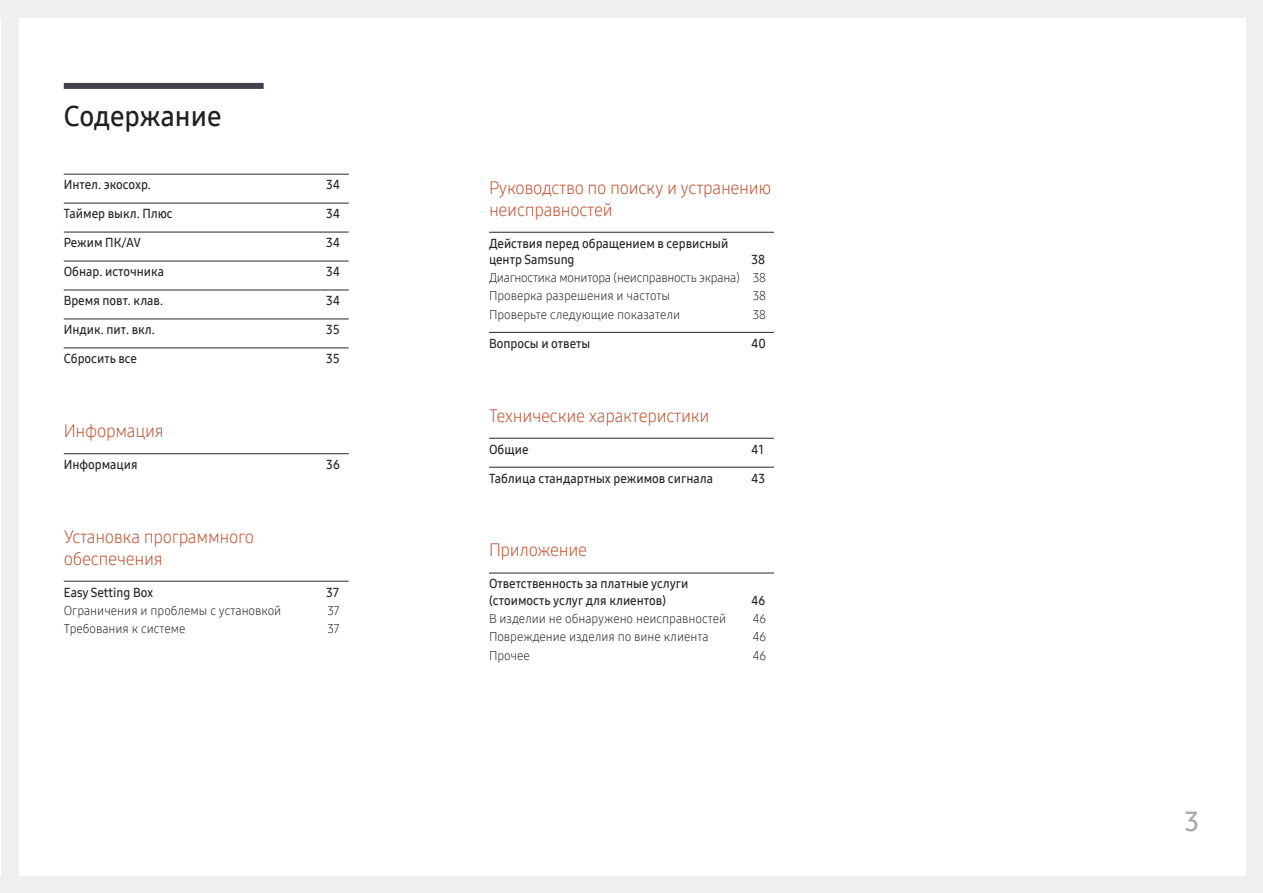
<style>
.page{position:relative;width:1263px;height:893px;background:#fff}
.page>*{position:absolute;margin:0;border:0;box-sizing:border-box;transform-origin:0 0}
.TOC_Heading{font:27.9px "Samsung One 600";color:#231f20}
.t1{font:27px "Samsung One 600";color:#a8a9ad}
.TOC1{font:18px/21.6px "Samsung One 300";letter-spacing:-.015em;color:#c4532f;scale:.96 1}
.TOC2{font:12.75px/16.2px "Samsung One 600";color:#282727;scale:.96 1}
.TOC3{font:12.75px "Samsung One 300";color:#282727;scale:.96 1}
.TOC3-2{font:12.75px "Samsung One 300";letter-spacing:-.02em;color:#282727;scale:.96 1}
</style>
<div class="page">
<div style="left:1px;top:0;width:17px;height:893px;background:#efefef"></div>
<div style="left:1247px;top:0;width:16px;height:893px;background:#efefef"></div>
<div style="left:1px;top:0;width:1262px;height:18px;background:#efefef"></div>
<div style="left:1px;top:876px;width:1262px;height:17px;background:#efefef"></div>
<div style="left:64px;top:83px;width:200px;height:6px;background:#44414e"></div>
<hr style="left:64px;top:174px;width:285px;height:1px;background:#282727">
<hr style="left:64px;top:203px;width:285px;height:1px;background:#282727">
<hr style="left:64px;top:232px;width:285px;height:1px;background:#282727">
<hr style="left:64px;top:261px;width:285px;height:1px;background:#282727">
<hr style="left:64px;top:290px;width:285px;height:1px;background:#282727">
<hr style="left:64px;top:319px;width:285px;height:1px;background:#282727">
<hr style="left:64px;top:348px;width:285px;height:1px;background:#282727">
<hr style="left:64px;top:453px;width:285px;height:1px;background:#282727">
<hr style="left:64px;top:581px;width:285px;height:1px;background:#282727">
<hr style="left:489px;top:232px;width:285px;height:1px;background:#282727">
<hr style="left:489px;top:332px;width:285px;height:1px;background:#282727">
<hr style="left:489px;top:438px;width:285px;height:1px;background:#282727">
<hr style="left:489px;top:467px;width:285px;height:1px;background:#282727">
<hr style="left:489px;top:573px;width:285px;height:1px;background:#282727">
<p class="TOC_Heading" style="left:64px;top:97px;width:159px">Содержание</p>
<p class="TOC2" style="left:64px;top:177px;width:92px">Интел. экосохр.</p>
<p class="TOC2" style="left:326px;top:177px;width:16px">34</p>
<p class="TOC2" style="left:64px;top:206px;width:115px">Таймер выкл. Плюс</p>
<p class="TOC2" style="left:326px;top:206px;width:16px">34</p>
<p class="TOC2" style="left:64px;top:235px;width:82px">Режим ПК/AV</p>
<p class="TOC2" style="left:326px;top:235px;width:16px">34</p>
<p class="TOC2" style="left:64px;top:264px;width:106px">Обнар. источника</p>
<p class="TOC2" style="left:326px;top:264px;width:16px">34</p>
<p class="TOC2" style="left:64px;top:293px;width:105px">Время повт. клав.</p>
<p class="TOC2" style="left:326px;top:293px;width:16px">34</p>
<p class="TOC2" style="left:64px;top:322px;width:96px">Индик. пит. вкл.</p>
<p class="TOC2" style="left:326px;top:322px;width:15px">35</p>
<p class="TOC2" style="left:64px;top:350px;width:78px">Сбросить все</p>
<p class="TOC2" style="left:326px;top:350px;width:15px">35</p>
<p class="TOC1" style="left:64px;top:420px;width:106px">Информация</p>
<p class="TOC2" style="left:64px;top:456px;width:79px">Информация</p>
<p class="TOC2" style="left:326px;top:456px;width:16px">36</p>
<p class="TOC1" style="left:64px;top:526px;width:200px">Установка программного обеспечения</p>
<p class="TOC2" style="left:64px;top:584px;width:95px">Easy Setting Box</p>
<p class="TOC2" style="left:326px;top:584px;width:15px">37</p>
<p class="TOC3" style="left:64px;top:602px;width:228px">Ограничения и проблемы с установкой</p>
<p class="TOC3" style="left:327px;top:602px;width:14px">37</p>
<p class="TOC3" style="left:64px;top:620px;width:128px">Требования к системе</p>
<p class="TOC3" style="left:327px;top:620px;width:14px">37</p>
<p class="TOC1" style="left:489px;top:177px;width:295px">Руководство по поиску и устранению неисправностей</p>
<p class="TOC2" style="left:489px;top:235px;width:251px">Действия перед обращением в сервисный центр Samsung</p>
<p class="TOC2" style="left:751px;top:251px;width:16px">38</p>
<p class="TOC3-2" style="left:489px;top:269px;width:290px">Диагностика монитора (неисправность экрана) 38</p>
<p class="TOC3" style="left:489px;top:287px;width:190px">Проверка разрешения и частоты</p>
<p class="TOC3" style="left:753px;top:287px;width:15px">38</p>
<p class="TOC3" style="left:489px;top:306px;width:201px">Проверьте следующие показатели</p>
<p class="TOC3" style="left:753px;top:306px;width:15px">38</p>
<p class="TOC2" style="left:489px;top:335px;width:107px">Вопросы и ответы</p>
<p class="TOC2" style="left:751px;top:335px;width:16px">40</p>
<p class="TOC1" style="left:489px;top:404px;width:231px">Технические характеристики</p>
<p class="TOC2" style="left:489px;top:441px;width:43px">Общие</p>
<p class="TOC2" style="left:751px;top:441px;width:14px">41</p>
<p class="TOC2" style="left:489px;top:470px;width:235px">Таблица стандартных режимов сигнала</p>
<p class="TOC2" style="left:751px;top:470px;width:16px">43</p>
<p class="TOC1" style="left:489px;top:539px;width:104px">Приложение</p>
<p class="TOC2" style="left:489px;top:576px;width:209px">Ответственность за платные услуги (стоимость услуг для клиентов)</p>
<p class="TOC2" style="left:751px;top:592px;width:16px">46</p>
<p class="TOC3" style="left:489px;top:610px;width:248px">В изделии не обнаружено неисправностей</p>
<p class="TOC3" style="left:753px;top:610px;width:15px">46</p>
<p class="TOC3" style="left:489px;top:628px;width:230px">Повреждение изделия по вине клиента</p>
<p class="TOC3" style="left:753px;top:628px;width:15px">46</p>
<p class="TOC3" style="left:489px;top:646px;width:44px">Прочее</p>
<p class="TOC3" style="left:753px;top:646px;width:15px">46</p>
<h2 class="t1" style="left:1184px;top:803px;width:16px">3</h2>
</div>
